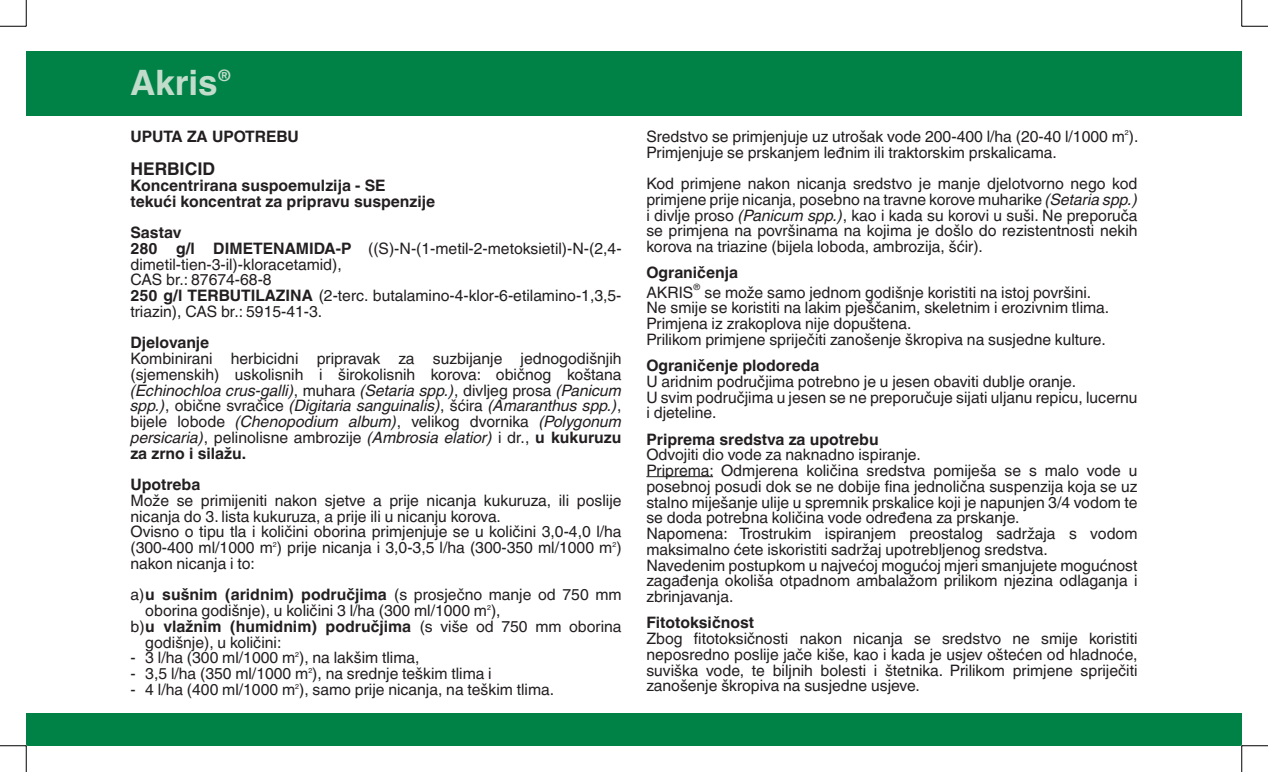
<style>
.page{position:relative;width:1268px;height:772px;background:#fff}
.page>*{position:absolute;margin:0;border:0;box-sizing:border-box;transform-origin:0 0}
.t1{font:700 35px "Helvetica Linotype";color:#c2dccc}
.t2{font:700 17.5px "Helvetica Linotype";color:#231f20}
.t3{font:15.75px/15.8px "Helvetica Linotype";color:#231f20}
.t4{font:700 15.75px/15.8px "Helvetica Linotype";color:#231f20}
.t5{font:700 15.75px "Helvetica Linotype";color:#c2dccc}
.t6{font:8.58px "Helvetica Linotype";color:#231f20}
.s1{font-weight:700}
.s2{font-style:italic}
.s3{font-weight:400}
</style>
<div class="page">
<hr style="left:646px;top:476px;width:67px;height:1px;background:#231f20">
<div style="left:26px;top:51px;width:1216px;height:65px;background:#008247"></div>
<div style="left:26px;top:713px;width:1216px;height:33px;background:#008247"></div>
<svg style="left:0;top:0;width:27px;height:27px"></svg>
<svg style="left:0;top:745px;width:27px;height:27px"></svg>
<svg style="left:1241px;top:0;width:27px;height:27px"></svg>
<svg style="left:1241px;top:745px;width:27px;height:27px"></svg>
<h1 class="t1" style="left:130px;top:63px;width:89px">Akris</h1>
<p class="t5" style="left:218px;top:67px;width:15px">®</p>
<p class="t4" style="left:130px;top:128px;width:170px">UPUTA ZA UPOTREBU</p>
<p class="t2" style="left:130px;top:159px;width:86px">HERBICID</p>
<p class="t4" style="left:130px;top:177px;width:306px">Koncentrirana suspoemulzija - SE tekući koncentrat za pripravu suspenzije</p>
<p class="t3" style="left:130px;top:225px;width:493px"><span class="s1">Sastav<br>280 g/l DIMETENAMIDA-P</span> ((S)-N-(1-metil-2-metoksietil)-N-(2,4- dimetil-tien-3-il)-kloracetamid),<br>CAS br.: 87674-68-8<br><span class="s1">250 g/l TERBUTILAZINA</span> (2-terc. butalamino-4-klor-6-etilamino-1,3,5- triazin), CAS br.: 5915-41-3.</p>
<p class="t4" style="left:130px;top:335px;width:80px">Djelovanje</p>
<p class="t3" style="left:130px;top:351px;width:493px;text-align:justify">Kombinirani herbicidni pripravak za suzbijanje jednogodišnjih (sjemenskih) uskolisnih i širokolisnih korova: običnog koštana <span class="s2">(Echinochloa crus-galli)</span>, muhara <span class="s2">(Setaria spp.)</span>, divljeg prosa <span class="s2">(Panicum spp.)</span>, obične svračice <span class="s2">(Digitaria sanguinalis)</span>, šćira <span class="s2">(Amaranthus spp.)</span>, bijele lobode <span class="s2">(Chenopodium album)</span>, velikog dvornika <span class="s2">(Polygonum persicaria)</span>, pelinolisne ambrozije <span class="s2">(Ambrosia elatior)</span> i dr., <span class="s1">u kukuruzu za zrno i silažu.</span></p>
<p class="t4" style="left:130px;top:477px;width:71px">Upotreba</p>
<p class="t3" style="left:130px;top:492px;width:493px">Može se primijeniti nakon sjetve a prije nicanja kukuruza, ili poslije nicanja do 3. lista kukuruza, a prije ili u nicanju korova.<br>Ovisno o tipu tla i količini oborina primjenjuje se u količini 3,0-4,0 l/ha (300-400 ml/1000 m<sup>2</sup>) prije nicanja i 3,0-3,5 l/ha (300-350 ml/1000 m<sup>2</sup>) nakon nicanja i to:</p>
<p class="t4" style="left:130px;top:587px;width:493px"><span class="s3">a)</span>u sušnim (aridnim) područjima <span class="s3">(s prosječno manje od 750 mm</span></p>
<p class="t3" style="left:145px;top:603px;width:357px">oborina godišnje), u količini 3 l/ha (300 ml/1000 m<sup>2</sup>),</p>
<p class="t4" style="left:130px;top:618px;width:493px"><span class="s3">b)</span>u vlažnim (humidnim) područjima <span class="s3">(s više od 750 mm oborina</span></p>
<p class="t3" style="left:145px;top:634px;width:138px">godišnje), u količini:</p>
<p class="t3" style="left:130px;top:650px;width:290px">- 3 l/ha (300 ml/1000 m<sup>2</sup>), na lakšim tlima,</p>
<p class="t3" style="left:130px;top:666px;width:363px">- 3,5 l/ha (350 ml/1000 m<sup>2</sup>), na srednje teškim tlima i</p>
<p class="t3" style="left:130px;top:681px;width:425px">- 4 l/ha (400 ml/1000 m<sup>2</sup>), samo prije nicanja, na teškim tlima.</p>
<p class="t3" style="left:646px;top:128px;width:494px">Sredstvo se primjenjuje uz utrošak vode 200-400 l/ha (20-40 l/1000 m<sup>2</sup>).<br>Primjenjuje se prskanjem leđnim ili traktorskim prskalicama.</p>
<p class="t3" style="left:646px;top:176px;width:493px;text-align:justify">Kod primjene nakon nicanja sredstvo je manje djelotvorno nego kod primjene prije nicanja, posebno na travne korove muharike <span class="s2">(Setaria spp.) </span>i divlje proso <span class="s2">(Panicum spp.)</span>, kao i kada su korovi u suši. Ne preporuča se primjena na površinama na kojima je došlo do rezistentnosti nekih korova na triazine (bijela loboda, ambrozija, šćir).</p>
<p class="t4" style="left:646px;top:265px;width:93px">Ograničenja</p>
<p class="t3" style="left:646px;top:284px;width:48px">AKRIS</p>
<p class="t6" style="left:693px;top:282px;width:9px">®</p>
<p class="t3" style="left:646px;top:284px;width:464px;text-indent:58px">se može samo jednom godišnje koristiti na istoj površini.<br>Ne smije se koristiti na lakim pješčanim, skeletnim i erozivnim tlima.<br>Primjena iz zrakoplova nije dopuštena.<br>Prilikom primjene spriječiti zanošenje škropiva na susjedne kulture.</p>
<p class="t4" style="left:646px;top:358px;width:175px">Ograničenje plodoreda</p>
<p class="t3" style="left:646px;top:373px;width:493px">U aridnim područjima potrebno je u jesen obaviti dublje oranje.<br>U svim područjima u jesen se ne preporučuje sijati uljanu repicu, lucernu i djeteline.</p>
<p class="t4" style="left:646px;top:431px;width:234px">Priprema sredstva za upotrebu</p>
<p class="t3" style="left:646px;top:447px;width:493px">Odvojiti dio vode za naknadno ispiranje.<br>Priprema: Odmjerena količina sredstva pomiješa se s malo vode u posebnoj posudi dok se ne dobije fina jednolična suspenzija koja se uz stalno miješanje ulije u spremnik prskalice koji je napunjen 3/4 vodom te se doda potrebna količina vode određena za prskanje.<br>Napomena: Trostrukim ispiranjem preostalog sadržaja s vodom maksimalno ćete iskoristiti sadržaj upotrebljenog sredstva.<br>Navedenim postupkom u najvećoj mogućoj mjeri smanjujete mogućnost zagađenja okoliša otpadnom ambalažom prilikom njezina odlaganja i zbrinjavanja.</p>
<p class="t4" style="left:646px;top:615px;width:109px">Fitotoksičnost</p>
<p class="t3" style="left:646px;top:631px;width:493px;text-align:justify">Zbog fitotoksičnosti nakon nicanja se sredstvo ne smije koristiti neposredno poslije jače kiše, kao i kada je usjev oštećen od hladnoće, suviška vode, te biljnih bolesti i štetnika. Prilikom primjene spriječiti zanošenje škropiva na susjedne usjeve.</p>
</div>
